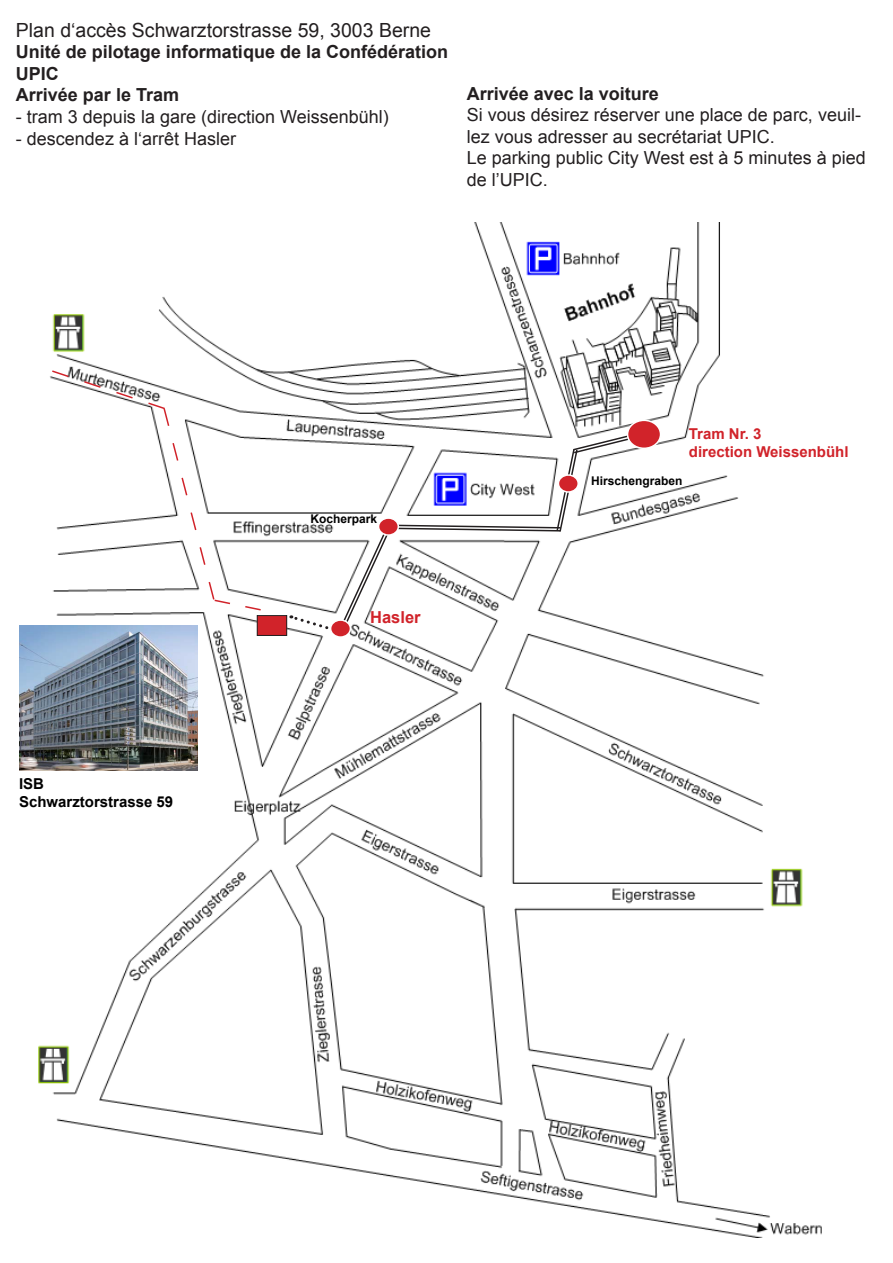
<style>
.page{position:relative;width:893px;height:1263px;background:#fff}
.page>*{position:absolute;margin:0;border:0;box-sizing:border-box;transform-origin:0 0}
.t1{font:19.5px "Arial";color:#231f20}
.t2{font:18px/21.6px "Arial";color:#231f20}
.t3{font:700 18px/21.6px "Arial";color:#231f20}
.t4{font:700 16.5px "Arial";color:#d1232a}
.t5{font:700 15px "Arial";color:#d1232a}
.t6{font:700 15px "Arial";color:#000}
.t7{font:700 12px "Arial";color:#000}
</style>
<div class="page">
<img style="left:38px;top:222px;width:784px;height:1015px">
<svg style="left:50px;top:369px;width:212px;height:243px"></svg>
<div style="left:257px;top:615px;width:30px;height:20px;background:#d1232a"></div>
<div style="left:257px;top:615px;width:30px;height:21px;border:1px solid #231f20"></div>
<div style="left:628px;top:420px;width:32px;height:28px;background:#d1232a;border-radius:50%"></div>
<div style="left:627px;top:420px;width:34px;height:29px;border:2px solid #fff;border-radius:50%"></div>
<img style="left:19px;top:625px;width:178px;height:145px">
<svg style="left:290px;top:431px;width:356px;height:202px"></svg>
<div style="left:331px;top:620px;width:19px;height:17px;background:#d1232a;border-radius:50%"></div>
<div style="left:330px;top:619px;width:21px;height:19px;border:2px solid #fff;border-radius:50%"></div>
<div style="left:379px;top:518px;width:19px;height:17px;background:#d1232a;border-radius:50%"></div>
<div style="left:378px;top:517px;width:21px;height:19px;border:2px solid #fff;border-radius:50%"></div>
<p class="t1" style="left:16px;top:17px;width:417px">Plan d‘accès Schwarztorstrasse 59, 3003 Berne</p>
<p class="t3" style="left:16px;top:42px;width:434px">Unité de pilotage informatique de la Confédération<br>UPIC</p>
<p class="t3" style="left:16px;top:85px;width:165px">Arrivée par le Tram</p>
<p class="t2" style="left:16px;top:106px;width:374px">- tram 3 depuis la gare (direction Weissenbühl)</p>
<p class="t2" style="left:16px;top:128px;width:222px">- descendez à l‘arrêt Hasler</p>
<p class="t3" style="left:467px;top:83px;width:194px">Arrivée avec la voiture</p>
<p class="t2" style="left:467px;top:104px;width:396px">Si vous désirez réserver une place de parc, veuil&shy;lez vous adresser au secrétariat UPIC.</p>
<p class="t2" style="left:467px;top:147px;width:400px">Le parking public City West est à 5 minutes à pied de l’UPIC.</p>
<p class="t6" style="left:19px;top:774px;width:27px">ISB</p>
<p class="t6" style="left:19px;top:792px;width:156px">Schwarztorstrasse 59</p>
<p class="t7" style="left:310px;top:511px;width:68px">Kocherpark</p>
<p class="t4" style="left:370px;top:606px;width:52px">Hasler</p>
<p class="t5" style="left:689px;top:424px;width:74px">Tram Nr. 3</p>
<p class="t5" style="left:689px;top:442px;width:161px">direction Weissenbühl</p>
<p class="t7" style="left:591px;top:472px;width:93px">Hirschengraben</p>
</div>
